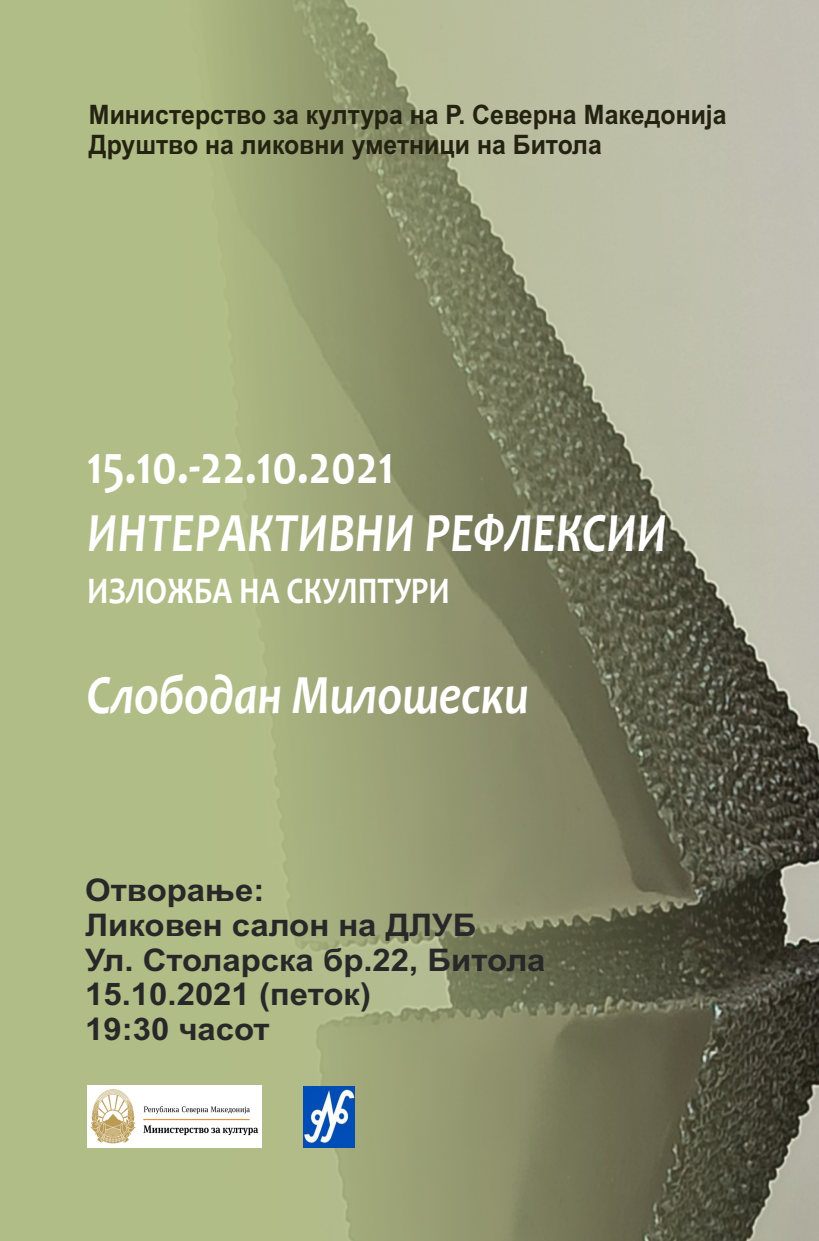
<style>
.page{position:relative;width:819px;height:1241px;background:#fff}
.page>*{position:absolute;margin:0;border:0;box-sizing:border-box;transform-origin:0 0}
.t1{font:italic 700 56.09px "Candara";color:#fff;scale:.83 1}
.t2{font:700 56.09px "Candara";color:#fff;scale:.83 1}
.t3{font:700 37.98px "Candara";color:#fff;scale:.83 1}
.t4{font:700 31.15px/34.8px "Arial";color:#282829;scale:1.06 1}
.t5{font:700 26.78px/29.9px "Arial";color:#242210;scale:.93 1}
</style>
<div class="page">
<img style="left:0;top:0;width:818px;height:1240px">
<img style="left:303px;top:1085px;width:51px;height:62px">
<img style="left:88px;top:1085px;width:173px;height:62px">
<p class="t5" style="left:89px;top:102px;width:687px">Министерство за култура на Р. Северна Македонија<br>Друштво на ликовни уметници на Битола</p>
<h1 class="t2" style="left:87px;top:442px;width:371px">15.10.-22.10.2021</h1>
<h1 class="t1" style="left:87px;top:510px;width:700px">ИНТЕРАКТИВНИ РЕФЛЕКСИИ</h1>
<p class="t3" style="left:87px;top:575px;width:438px">ИЗЛОЖБА НА СКУЛПТУРИ</p>
<h1 class="t1" style="left:87px;top:672px;width:533px">Слободан Милошески</h1>
<p class="t4" style="left:85px;top:875px;width:436px">Отворање:<br>Ликовен салон на ДЛУБ<br>Ул. Столарска бр.22, Битола<br>15.10.2021 (петок)<br>19:30 часот</p>
</div>
